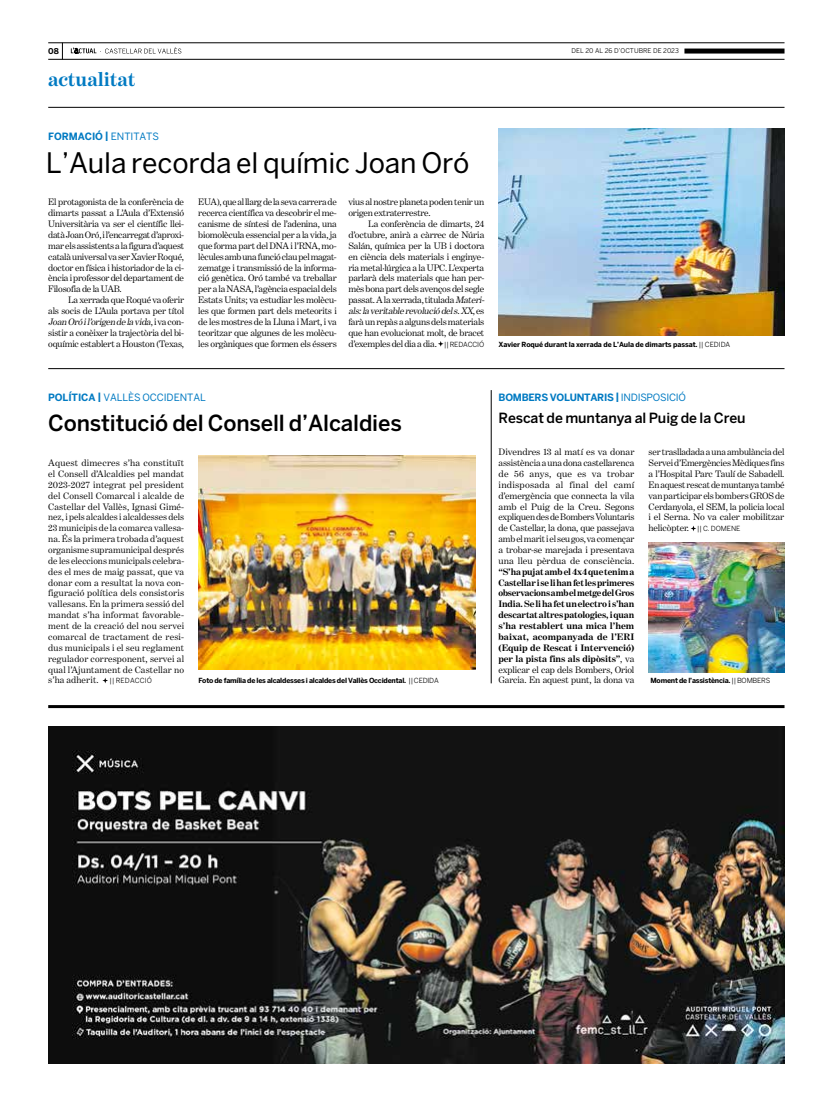
<style>
.page{position:relative;width:820px;height:1106px;background:#fff}
.page>*{position:absolute;margin:0;border:0;box-sizing:border-box;transform-origin:0 0}
.t1{font:28px "Benton Sans";letter-spacing:-.005em;color:#000}
.t2{font:500 22px "Benton Sans";letter-spacing:-.01em;color:#000}
.t3{font:700 20px "Benton Modern One";letter-spacing:-.005em;color:#007ac2}
.t4{font:500 14px "Benton Sans";letter-spacing:-.01em;color:#000}
.t5{font:700 10px "Benton Sans";letter-spacing:-.03em;color:#007ac2}
.t6{font:10px "Benton Sans";letter-spacing:-.005em;color:#007ac2}
.t7{font:700 10px "Benton Sans";letter-spacing:-.01em;color:#007ac2}
.t8{font:9.5px/10.9px "Benton Modern One";letter-spacing:-.02em;color:#000;text-align:justify}
.t9{font:700 9.5px/10.9px "Benton Modern One";letter-spacing:-.01em;color:#000;text-align:justify}
.t10{font:700 8px "Benton Sans";color:#000}
.t11{font:700 7px "Benton Sans";letter-spacing:-.03em;color:#000}
.t12{font:700 7px "Benton Sans";letter-spacing:-.01em;color:#000}
.t13{font:6.5px "Benton Sans";letter-spacing:.005em;color:#000}
.s1{font-weight:400}
.s2{font-style:italic}
.s3{font-family:"Benton Sans";font-size:7px}
.s4{font-weight:700}
</style>
<div class="page">
<svg style="left:62px;top:44px;width:1px;height:15px"></svg>
<hr style="left:48px;top:107px;width:736px;height:1px;background:#000">
<hr style="left:48px;top:43px;width:736px;height:1px;background:#000">
<hr style="left:48px;top:59px;width:736px;height:1px;background:#000">
<div style="left:684px;top:49px;width:100px;height:5px;background:#000"></div>
<svg style="left:71px;top:47px;width:110px;height:7px"></svg>
<img style="left:48px;top:726px;width:736px;height:337px">
<hr style="left:48px;top:705px;width:736px;height:3px;background:#000">
<img style="left:648px;top:542px;width:136px;height:130px">
<img style="left:498px;top:129px;width:286px;height:207px">
<hr style="left:490px;top:390px;width:1px;height:293px;background:#000">
<hr style="left:48px;top:368px;width:736px;height:1px;background:#000">
<svg style="left:102px;top:678px;width:6px;height:5px"></svg>
<img style="left:198px;top:455px;width:277px;height:214px">
<svg style="left:438px;top:341px;width:5px;height:6px"></svg>
<svg style="left:690px;top:525px;width:6px;height:6px"></svg>
<p class="t10" style="left:48px;top:46px;width:12px">08</p>
<p class="t13" style="left:571px;top:47px;width:109px">DEL 20 AL 26 D’OCTUBRE DE 2023</p>
<h3 class="t3" style="left:48px;top:68px;width:89px">actualitat</h3>
<p class="t7" style="left:48px;top:131px;width:112px">FORMACIÓ | <span class="s1">ENTITATS</span></p>
<h1 class="t1" style="left:46px;top:146px;width:425px">L’Aula recorda el químic Joan Oró</h1>
<p class="t8" style="left:48px;top:197px;width:137px">El protagonista de la conferència de dimarts passat a L’Aula d’Extensió Universitària va ser el científic llei&shy;datà Joan Oró, i l’encarregat d’aproxi&shy;mar els assistents a la figura d’aquest català universal va ser Xavier Roqué, doctor en física i historiador de la ci&shy;ència i professor del departament de Filosofia de la UAB.</p>
<p class="t8" style="left:48px;top:294px;width:137px;text-indent:20px">La xerrada que Roqué va oferir als socis de L’Aula portava per títol <span class="s2">Joan Oró il’origen de la vida</span>, i v a c o n - sistir a conèixer la trajectòria del bi&shy;oquímic establert a Houston (Texas,</p>
<p class="t8" style="left:198px;top:197px;width:140px">EUA), que al llarg de la seva carrera de recerca científica va descobrir el me&shy;canisme de síntesi de l’adenina, una biomolècula essencial per a la vida, ja que forma part del DNA i l’RNA, mo&shy;lècules amb una funció clau pel magat&shy;zematge i transmissió de la informa&shy;ció genètica. Oró també va treballar per a la NASA, l’agència espacial dels Estats Units; va estudiar les molècu&shy;les que formen part dels meteorits i de les mostres de la Lluna i Mart, i va teoritzar que algunes de les molècu&shy;les orgàniques que formen els éssers</p>
<p class="t8" style="left:348px;top:197px;width:137px">vius al nostre planeta poden tenir un origen extraterrestre.</p>
<p class="t8" style="left:348px;top:218px;width:139px;text-align:left;text-indent:20px">La conferència de dimarts, 24 d’octubre, anirà a càrrec de Núria Salán, química per la UB i doctora en ciència dels materials i enginye&shy;ria metal·lúrgica a la UPC. L’experta parlarà dels materials que han per&shy;mès bona part dels avenços del segle passat. A la xerrada, titulada <span class="s2">Materi&shy;als:la veritable revolució dels.XX</span>, e s farà un repàs a alguns dels materials que han evolucionat molt, de bracet d’exemples del dia a dia. <span class="s3">|| REDACCIÓ</span></p>
<p class="t12" style="left:498px;top:340px;width:233px">Xavier Roqué durant la xerrada de L’Aula de dimarts passat. <span class="s1">|| CEDIDA</span></p>
<p class="t6" style="left:48px;top:391px;width:159px"><span class="s4">POLÍTICA |</span> VALLÈS OCCIDENTAL</p>
<p class="t5" style="left:498px;top:391px;width:189px">BOMBERS VOLUNTARIS | <span class="s1">INDISPOSICIÓ</span></p>
<h2 class="t2" style="left:48px;top:410px;width:355px">Constitució del Consell d’Alcaldies</h2>
<h3 class="t4" style="left:498px;top:410px;width:248px">Rescat de muntanya al Puig de la Creu</h3>
<p class="t8" style="left:48px;top:457px;width:137px">Aquest dimecres s’ha constituït el Consell d’Alcaldies pel mandat 2023-2027 integrat pel president del Consell Comarcal i alcalde de Castellar del Vallès, Ignasi Gimé&shy;nez, i pels alcaldes i alcaldesses dels 23 municipis de la comarca vallesa&shy;na. És la primera trobada d’aquest organisme supramunicipal després de les eleccions municipals celebra&shy;des el mes de maig passat, que va donar com a resultat la nova con&shy;figuració política dels consistoris vallesans. En la primera sessió del mandat s’ha informat favorable&shy;ment de la creació del nou servei comarcal de tractament de resi&shy;dus municipals i el seu reglament regulador corresponent, servei al qual l’Ajuntament de Castellar no s’ha adherit. <span class="s3">|| REDACCIÓ</span></p>
<p class="t11" style="left:198px;top:676px;width:242px">Foto de família de les alcaldesses i alcaldes del Vallès Occidental. <span class="s1">|| CEDIDA</span></p>
<p class="t8" style="left:498px;top:446px;width:137px">Divendres 13 al matí es va donar assistència a una dona castellarenca de 56 anys, que es va trobar indisposada al final del camí d’emergència que connecta la vila amb el Puig de la Creu. Segons expliquen des de Bombers Voluntaris de Castellar, la dona, que passejava amb el marit i el seu gos, va començar a trobar-se marejada i presentava una lleu pèrdua de consciència.</p>
<p class="t9" style="left:498px;top:566px;width:137px">“S’ha pujat amb el 4x4 que tenim a Castellar i se li han fet les primeres observacions amb el metge del Gros India. Se li ha fet un electro i s’han descartat altres patologies, i quan s’ha restablert una mica l’hem baixat, acompanyada de l’ERI (Equip de Rescat i Intervenció) per la pista fins als dipòsits”<span class="s1">, va explicar el cap dels Bombers, Oriol Garcia. En aquest punt, la dona va</span></p>
<p class="t8" style="left:648px;top:446px;width:137px">ser traslladada a una ambulància del Servei d’Emergències Mèdiques fins a l’Hospital Parc Taulí de Sabadell.<br>En aquest rescat de muntanya també van participar els bombers GROS de Cerdanyola, el SEM, la policia local i el Serna. No va caler mobilitzar helicòpter. <span class="s3">|| C. DOMENE</span></p>
<p class="t11" style="left:650px;top:676px;width:121px">Moment de l’assistència. <span class="s1">|| BOMBERS</span></p>
</div>
